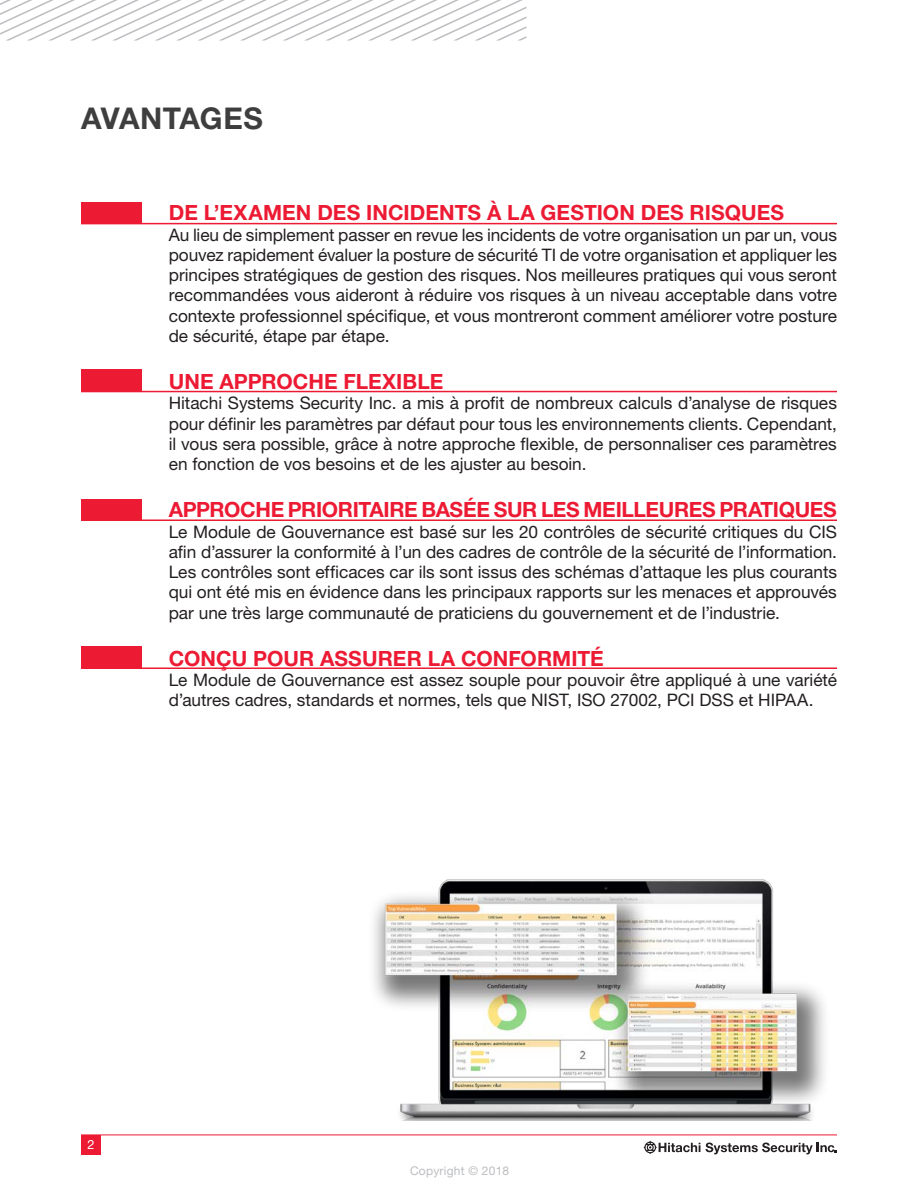
<style>
.page{position:relative;width:918px;height:1188px;background:#fff}
.page>*{position:absolute;margin:0;border:0;box-sizing:border-box;transform-origin:0 0}
.t1{font:700 30px "Helvetica Neue LT Std";letter-spacing:.005em;color:#3e3e3f}
.t2{font:700 21px "Helvetica Neue LT Std";color:#ed1a33}
.Body_Text{font:17.25px/20.2px "Helvetica Neue LT Std";color:#231f20;text-align:justify}
.t3{font:12.75px "Helvetica Neue LT Std";color:#fff}
.t4{font:12px "Helvetica Neue LT Std";letter-spacing:.02em;color:#bcbdc0}
</style>
<div class="page">
<svg style="left:0;top:0;width:527px;height:41px"></svg>
<div style="left:81px;top:202px;width:61px;height:22px;background:#ed1a33"></div>
<hr style="left:81px;top:223px;width:756px;height:1px;background:#ed1a33">
<div style="left:81px;top:370px;width:61px;height:21px;background:#ed1a33"></div>
<hr style="left:81px;top:391px;width:756px;height:1px;background:#ed1a33">
<div style="left:81px;top:500px;width:61px;height:21px;background:#ed1a33"></div>
<hr style="left:81px;top:519px;width:756px;height:2px;background:#ed1a33">
<div style="left:81px;top:646px;width:61px;height:22px;background:#ed1a33"></div>
<hr style="left:81px;top:667px;width:756px;height:2px;background:#ed1a33">
<img style="left:374px;top:879px;width:451px;height:242px">
<div style="left:81px;top:1135px;width:20px;height:20px;background:#ed1a33"></div>
<hr style="left:81px;top:1135px;width:756px;height:1px;background:#ed1a33">
<svg style="left:643px;top:1140px;width:57px;height:15px"></svg>
<svg style="left:706px;top:1143px;width:131px;height:11px"></svg>
<h1 class="t1" style="left:81px;top:100px;width:183px">AVANTAGES</h1>
<h2 class="t2" style="left:169px;top:200px;width:617px">DE L’EXAMEN DES INCIDENTS À LA GESTION DES RISQUES</h2>
<p class="Body_Text" style="left:169px;top:224px;width:670px">Au lieu de simplement passer en revue les incidents de votre organisation un par un, vous pouvez rapidement évaluer la posture de sécurité TI de votre organisation et appliquer les principes stratégiques de gestion des risques. Nos meilleures pratiques qui vous seront recommandées vous aideront à réduire vos risques à un niveau acceptable dans votre contexte professionnel spécifique, et vous montreront comment améliorer votre posture de sécurité, étape par étape.</p>
<h2 class="t2" style="left:169px;top:369px;width:276px">UNE APPROCHE FLEXIBLE</h2>
<p class="Body_Text" style="left:169px;top:393px;width:670px">Hitachi Systems Security Inc. a mis à profit de nombreux calculs d’analyse de risques pour définir les paramètres par défaut pour tous les environnements clients. Cependant, il vous sera possible, grâce à notre approche flexible, de personnaliser ces paramètres en fonction de vos besoins et de les ajuster au besoin.</p>
<h2 class="t2" style="left:169px;top:497px;width:670px">APPROCHE PRIORITAIRE BASÉE SUR LES MEILLEURES PRATIQUES</h2>
<p class="Body_Text" style="left:169px;top:521px;width:670px">Le Module de Gouvernance est basé sur les 20 contrôles de sécurité critiques du CIS afin d’assurer la conformité à l’un des cadres de contrôle de la sécurité de l’information.<br>Les contrôles sont efficaces car ils sont issus des schémas d’attaque les plus courants qui ont été mis en évidence dans les principaux rapports sur les menaces et approuvés par une très large communauté de praticiens du gouvernement et de l’industrie.</p>
<h2 class="t2" style="left:169px;top:646px;width:437px">CONÇU POUR ASSURER LA CONFORMITÉ</h2>
<p class="Body_Text" style="left:169px;top:670px;width:670px">Le Module de Gouvernance est assez souple pour pouvoir être appliqué à une variété d’autres cadres, standards et normes, tels que NIST, ISO 27002, PCI DSS et HIPAA.</p>
<p class="t3" style="left:87px;top:1137px;width:9px">2</p>
<p class="t4" style="left:410px;top:1163px;width:101px">Copyright © 2018</p>
</div>
